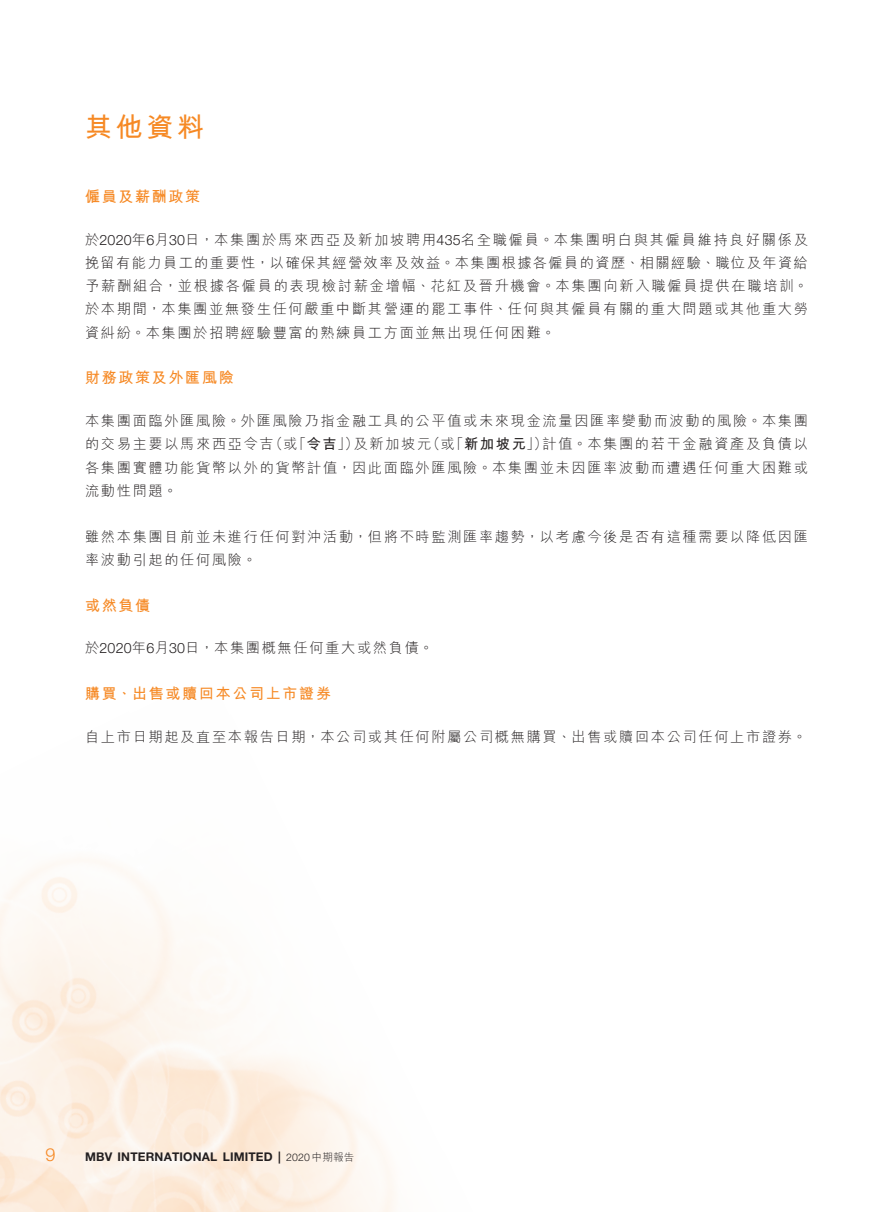
<style>
.page{position:relative;width:893px;height:1212px;background:#fff}
.page>*{position:absolute;margin:0;border:0;box-sizing:border-box;transform-origin:0 0}
.t1{font:700 27px "M Hei HK";color:#f68924}
.t2{font:300 18px "Helvetica Neue LT Std";color:#f68924}
._03_H1{font:700 15px "M Hei HK";letter-spacing:.115em;color:#f68924}
._11_P0{font:300 14.25px/23.2px "M Hei HK";letter-spacing:.115em;color:#231f20}
._11_P0-2{font:700 14.25px "M Hei HK";color:#231f20}
.t3{font:700 12px "Helvetica Neue LT Std";letter-spacing:.015em;color:#231f20}
.t4{font:300 10.5px "Helvetica Neue LT Std";color:#231f20}
.s1{font-family:"Helvetica Neue LT Std"}
.s2{font-weight:700}
.s3{font-weight:300}
.s4{font-family:"M Hei HK"}
</style>
<div class="page">
<h1 class="t1" style="left:85px;top:107px;width:121px">其他資料</h1>
<p class="_03_H1" style="left:85px;top:185px;width:117px">僱員及薪酬政策</p>
<p class="_11_P0" style="left:85px;top:227px;width:725px;text-align:justify">於<span class="s1">2020</span>年月<span class="s1">6 30</span>日，本集團於馬來西亞及新加坡聘用<span class="s1">435</span>名全職僱員。本集團明白與其僱員維持良好關係及挽留有能力員工的重要性，以確保其經營效率及效益。本集團根據各僱員的資歷、相關經驗、職位及年資給予薪酬組合，並根據各僱員的表現檢討薪金增幅、花紅及晉升機會。本集團向新入職僱員提供在職培訓。於本期間，本集團並無發生任何嚴重中斷其營運的罷工事件、任何與其僱員有關的重大問題或其他重大勞資糾紛。本集團於招聘經驗豐富的熟練員工方面並無出現任何困難。</p>
<p class="_03_H1" style="left:85px;top:367px;width:150px">財務政策及外匯風險</p>
<p class="_11_P0" style="left:85px;top:409px;width:724px;text-align:right">本集團面臨外匯風險。外匯風險乃指金融工具的公平值或未來現金流量因匯率變動而波動的風險。本集團計值。本集團的若干金融資產及負債以</p>
<p class="_11_P0" style="left:85px;top:432px;width:724px">的交易主要以馬來西亞令吉<br>各集團實體功能貨幣以外的貨幣計值，因此面臨外匯風險。本集團並未因匯率波動而遭遇任何重大困難或流動性問題。</p>
<p class="_11_P0" style="left:85px;top:524px;width:724px">雖然本集團目前並未進行任何對沖活動，但將不時監測匯率趨勢，以考慮今後是否有這種需要以降低因匯率波動引起的任何風險。</p>
<p class="_03_H1" style="left:85px;top:594px;width:67px">或然負債</p>
<p class="_11_P0" style="left:85px;top:636px;width:350px">於<span class="s1">2020</span>年月<span class="s1">6 30</span>日，本集團概無任何重大或然負債。</p>
<p class="_03_H1" style="left:85px;top:683px;width:247px">購買、出售或贖回本公司上市證券</p>
<p class="_11_P0" style="left:85px;top:725px;width:723px">自上市日期起及直至本報告日期，本公司或其任何附屬公司概無購買、出售或贖回本公司任何上市證券。</p>
<p class="_11_P0" style="left:269px;top:432px;width:30px">（或</p>
<p class="_11_P0" style="left:292px;top:432px;width:68px">「<span class="s2">令吉</span>」）</p>
<p class="_11_P0" style="left:426px;top:432px;width:30px">（或</p>
<p class="_11_P0-2" style="left:450px;top:434px;width:100px"><span class="s3">「</span>新加坡元<span class="s3">」）</span></p>
<p class="_11_P0" style="left:353px;top:432px;width:79px">及新加坡元</p>
<p class="t2" style="left:46px;top:1143px;width:12px">9</p>
<p class="t3" style="left:85px;top:1149px;width:197px">MBV INTERNATIONAL LIMITED |</p>
<p class="t4" style="left:286px;top:1151px;width:70px">2020 <span class="s4">中期報告</span></p>
</div>
